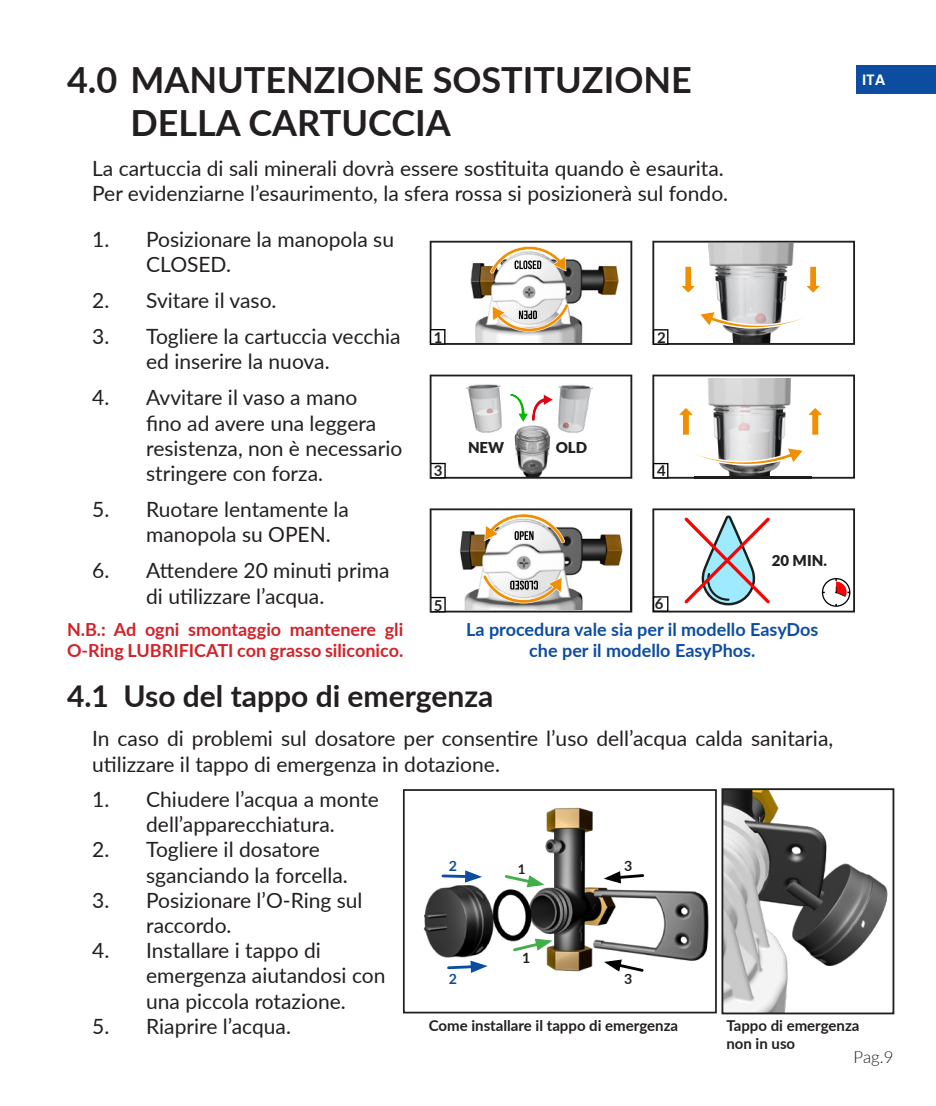
<style>
.page{position:relative;width:936px;height:1106px;background:#fff}
.page>*{position:absolute;margin:0;border:0;box-sizing:border-box;transform-origin:0 0}
.t1{font:700 36px "Lato";color:#231f20}
.t2{font:700 30px "Lato";color:#231f20}
.t3{font:21px/25.2px "Lato";color:#231f20}
.t4{font:700 18px/21.6px "Lato";color:#d1232a}
.t5{font:700 18px/21.6px "Lato";color:#0d4da1;text-align:center}
.t6{font:300 16.8px "Lato";color:#231f20}
.t7{font:700 15px/18px "Lato";color:#231f20}
.testo{font:900 15px "Lato";color:#231f20}
.t8{font:600 15px "Poppins";color:#fff}
.t9{font:700 14.1px "Lato";color:#231f20}
.t10{font:700 14.1px "Lato";color:#0d4da1}
.t11{font:700 13.2px "Lato";color:#231f20}
</style>
<div class="page">
<div style="left:856px;top:65px;width:79px;height:29px;background:#0d4da1"></div>
<svg style="left:429px;top:241px;width:203px;height:104px"></svg>
<svg style="left:652px;top:241px;width:203px;height:104px"></svg>
<svg style="left:429px;top:374px;width:203px;height:104px"></svg>
<svg style="left:652px;top:374px;width:203px;height:104px"></svg>
<svg style="left:429px;top:508px;width:203px;height:104px"></svg>
<div style="left:652px;top:508px;width:203px;height:104px;background:#fff;border:2px solid #1c1f1c"></div>
<svg style="left:683px;top:508px;width:87px;height:98px"></svg>
<div style="left:653px;top:596px;width:15px;height:16px;background:#fff;border:1px solid #000"></div>
<svg style="left:821px;top:578px;width:29px;height:29px"></svg>
<img style="left:423px;top:789px;width:465px;height:224px">
<svg style="left:503px;top:873px;width:41px;height:14px"></svg>
<svg style="left:511px;top:938px;width:41px;height:15px"></svg>
<svg style="left:445px;top:960px;width:42px;height:13px"></svg>
<svg style="left:604px;top:959px;width:41px;height:14px"></svg>
<svg style="left:603px;top:871px;width:42px;height:12px"></svg>
<svg style="left:443px;top:874px;width:22px;height:4px"></svg>
<svg style="left:465px;top:870px;width:17px;height:12px"></svg>
<div style="left:403px;top:789px;width:313px;height:224px;border:2px solid #231f20"></div>
<div style="left:721px;top:788px;width:173px;height:226px;border:2px solid #231f20"></div>
<p class="t1" style="left:67px;top:53px;width:626px">4.0 MANUTENZIONE SOSTITUZIONE</p>
<p class="t1" style="left:130px;top:96px;width:322px">DELLA CARTUCCIA</p>
<p class="t3" style="left:92px;top:155px;width:633px">La cartuccia di sali minerali dovrà essere sostituita quando è esaurita.</p>
<p class="t3" style="left:92px;top:180px;width:637px">Per evidenziarne l’esaurimento, la sfera rossa si posizionerà sul fondo.</p>
<p class="t3" style="left:146px;top:226px;width:249px;text-indent:-54px">1. Posizionare la manopola su<br>CLOSED.</p>
<p class="t3" style="left:92px;top:287px;width:186px">2. Svitare il vaso.</p>
<p class="t3" style="left:146px;top:323px;width:256px;text-indent:-54px">3. Togliere la cartuccia vecchia ed inserire la nuova.</p>
<p class="t3" style="left:146px;top:384px;width:258px;text-indent:-54px">4. Avvitare il vaso a mano<br>fino ad avere una leggera resistenza, non è necessario stringere con forza.</p>
<p class="t3" style="left:146px;top:496px;width:204px;text-indent:-54px">5. Ruotare lentamente la manopola su OPEN.</p>
<p class="t3" style="left:92px;top:557px;width:299px;text-align:center">6. Attendere 20 minuti prima di utilizzare l’acqua.</p>
<p class="t7" style="left:434px;top:327px;width:10px">1</p>
<p class="t7" style="left:434px;top:460px;width:10px">3</p>
<p class="testo" style="left:468px;top:436px;width:38px">NEW</p>
<p class="testo" style="left:555px;top:436px;width:33px">OLD</p>
<p class="t7" style="left:434px;top:595px;width:10px">5</p>
<p class="t7" style="left:657px;top:327px;width:10px">2</p>
<p class="t7" style="left:657px;top:460px;width:10px">4</p>
<p class="t7" style="left:655px;top:593px;width:10px">6</p>
<p class="testo" style="left:771px;top:549px;width:57px">20 MIN.</p>
<p class="t4" style="left:67px;top:617px;width:338px">N.B.: Ad ogni smontaggio mantenere gli<br>O-Ring LUBRIFICATI con grasso siliconico.</p>
<p class="t5" style="left:466px;top:617px;width:354px">La procedura vale sia per il modello EasyDos che per il modello EasyPhos.</p>
<p class="t2" style="left:67px;top:674px;width:428px">4.1 Uso del tappo di emergenza</p>
<p class="t3" style="left:92px;top:725px;width:742px">In caso di problemi sul dosatore per consentire l’uso dell’acqua calda sanitaria, utilizzare il tappo di emergenza in dotazione.</p>
<p class="t8" style="left:862px;top:71px;width:25px">ITA</p>
<p class="t3" style="left:92px;top:786px;width:288px;text-align:center">1. Chiudere l’acqua a monte dell’apparecchiatura.</p>
<p class="t3" style="left:146px;top:836px;width:203px;text-indent:-54px">2. Togliere il dosatore sganciando la forcella.</p>
<p class="t3" style="left:146px;top:886px;width:218px;text-indent:-54px">3. Posizionare l’O-Ring sul raccordo.</p>
<p class="t3" style="left:146px;top:937px;width:241px;text-indent:-54px">4. Installare i tappo di emergenza aiutandosi con una piccola rotazione.</p>
<p class="t3" style="left:92px;top:1012px;width:200px">5. Riaprire l’acqua.</p>
<p class="t10" style="left:449px;top:855px;width:10px">2</p>
<p class="t11" style="left:517px;top:860px;width:9px">1</p>
<p class="t9" style="left:522px;top:947px;width:10px">1</p>
<p class="t9" style="left:624px;top:855px;width:10px">3</p>
<p class="t10" style="left:449px;top:968px;width:10px">2</p>
<p class="t9" style="left:624px;top:968px;width:10px">3</p>
<p class="t7" style="left:429px;top:1016px;width:251px">Come installare il tappo di emergenza</p>
<p class="t7" style="left:726px;top:1016px;width:135px">Tappo di emergenza non in uso</p>
<p class="t6" style="left:853px;top:1045px;width:41px">Pag.9</p>
</div>
